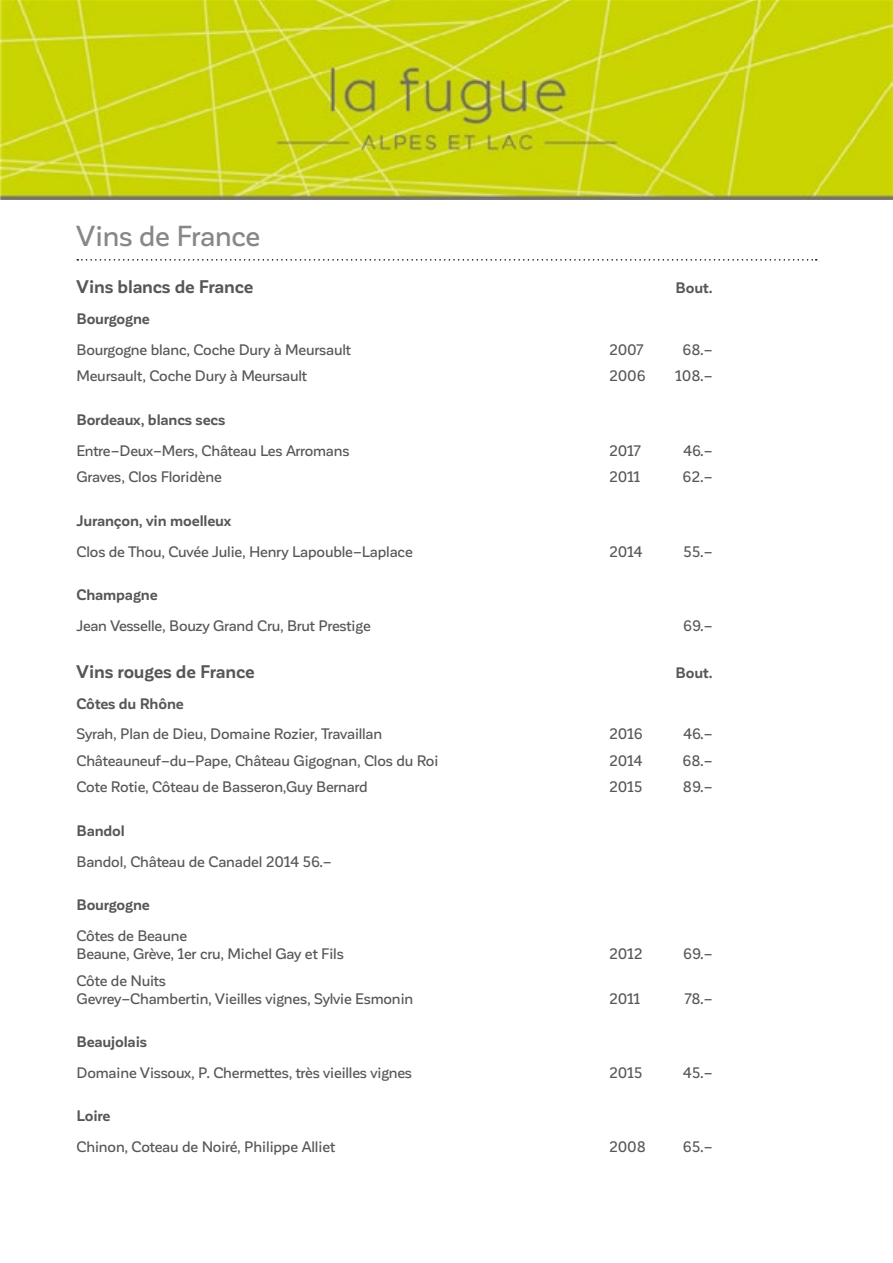
<style>
.page{position:relative;width:893px;height:1263px;background:#fff}
.page>*{position:absolute;margin:0;border:0;box-sizing:border-box;transform-origin:0 0}
.t1{font:500 28.5px "Corporative Sans";letter-spacing:-.01em;color:#878787}
.t2{font:700 18px "Corporative Sans";letter-spacing:-.01em;color:#575756}
.t3{font:500 15px/18px "Corporative Sans";letter-spacing:-.01em;color:#575756}
.t4{font:700 15px "Corporative Sans";letter-spacing:-.01em;color:#575756}
</style>
<div class="page">
<svg style="left:77px;top:259px;width:740px;height:2px"></svg>
<img style="left:0;top:0;width:893px;height:200px">
<h1 class="t1" style="left:77px;top:221px;width:185px">Vins de France</h1>
<p class="t2" style="left:77px;top:277px;width:179px">Vins blancs de France</p>
<p class="t4" style="left:676px;top:280px;width:39px">Bout.</p>
<p class="t4" style="left:77px;top:311px;width:75px">Bourgogne</p>
<p class="t3" style="left:77px;top:341px;width:276px">Bourgogne blanc, Coche Dury à Meursault</p>
<p class="t3" style="left:609px;top:341px;width:36px">2007</p>
<p class="t3" style="left:682px;top:341px;width:32px">68.–</p>
<p class="t3" style="left:77px;top:367px;width:232px">Meursault, Coche Dury à Meursault</p>
<p class="t3" style="left:609px;top:367px;width:38px">2006</p>
<p class="t3" style="left:676px;top:367px;width:38px">108.–</p>
<p class="t4" style="left:77px;top:412px;width:150px">Bordeaux, blancs secs</p>
<p class="t3" style="left:77px;top:442px;width:274px">Entre–Deux–Mers, Château Les Arromans</p>
<p class="t3" style="left:609px;top:442px;width:33px">2017</p>
<p class="t3" style="left:683px;top:442px;width:31px">46.–</p>
<p class="t3" style="left:77px;top:468px;width:147px">Graves, Clos Floridène</p>
<p class="t3" style="left:609px;top:468px;width:32px">2011</p>
<p class="t3" style="left:682px;top:468px;width:32px">62.–</p>
<p class="t4" style="left:77px;top:512px;width:156px">Jurançon, vin moelleux</p>
<p class="t3" style="left:77px;top:542px;width:338px">Clos de Thou, Cuvée Julie, Henry Lapouble–Laplace</p>
<p class="t3" style="left:609px;top:542px;width:35px">2014</p>
<p class="t3" style="left:683px;top:542px;width:31px">55.–</p>
<p class="t4" style="left:77px;top:587px;width:83px">Champagne</p>
<p class="t3" style="left:77px;top:617px;width:296px">Jean Vesselle, Bouzy Grand Cru, Brut Prestige</p>
<p class="t3" style="left:683px;top:617px;width:31px">69.–</p>
<p class="t2" style="left:77px;top:662px;width:180px">Vins rouges de France</p>
<p class="t4" style="left:676px;top:664px;width:39px">Bout.</p>
<p class="t4" style="left:77px;top:695px;width:109px">Côtes du Rhône</p>
<p class="t3" style="left:77px;top:725px;width:307px">Syrah, Plan de Dieu, Domaine Rozier, Travaillan</p>
<p class="t3" style="left:609px;top:725px;width:35px">2016</p>
<p class="t3" style="left:683px;top:725px;width:31px">46.–</p>
<p class="t3" style="left:77px;top:752px;width:363px">Châteauneuf–du–Pape, Château Gigognan, Clos du Roi</p>
<p class="t3" style="left:609px;top:752px;width:35px">2014</p>
<p class="t3" style="left:682px;top:752px;width:32px">68.–</p>
<p class="t3" style="left:77px;top:778px;width:293px">Cote Rotie, Côteau de Basseron,Guy Bernard</p>
<p class="t3" style="left:609px;top:778px;width:35px">2015</p>
<p class="t3" style="left:683px;top:778px;width:31px">89.–</p>
<p class="t4" style="left:77px;top:822px;width:50px">Bandol</p>
<p class="t3" style="left:77px;top:853px;width:257px">Bandol, Château de Canadel 2014 56.–</p>
<p class="t4" style="left:77px;top:897px;width:75px">Bourgogne</p>
<p class="t3" style="left:77px;top:927px;width:269px">Côtes de Beaune<br>Beaune, Grève, 1er cru, Michel Gay et Fils</p>
<p class="t3" style="left:609px;top:945px;width:35px">2012</p>
<p class="t3" style="left:683px;top:945px;width:31px">69.–</p>
<p class="t3" style="left:77px;top:971px;width:338px">Côte de Nuits<br>Gevrey–Chambertin, Vieilles vignes, Sylvie Esmonin</p>
<p class="t3" style="left:609px;top:989px;width:32px">2011</p>
<p class="t3" style="left:685px;top:989px;width:29px">78.–</p>
<p class="t4" style="left:77px;top:1033px;width:72px">Beaujolais</p>
<p class="t3" style="left:77px;top:1064px;width:337px">Domaine Vissoux, P. Chermettes, très vieilles vignes</p>
<p class="t3" style="left:609px;top:1064px;width:35px">2015</p>
<p class="t3" style="left:683px;top:1064px;width:31px">45.–</p>
<p class="t4" style="left:77px;top:1108px;width:36px">Loire</p>
<p class="t3" style="left:77px;top:1138px;width:260px">Chinon, Coteau de Noiré, Philippe Alliet</p>
<p class="t3" style="left:609px;top:1138px;width:38px">2008</p>
<p class="t3" style="left:683px;top:1138px;width:31px">65.–</p>
</div>
